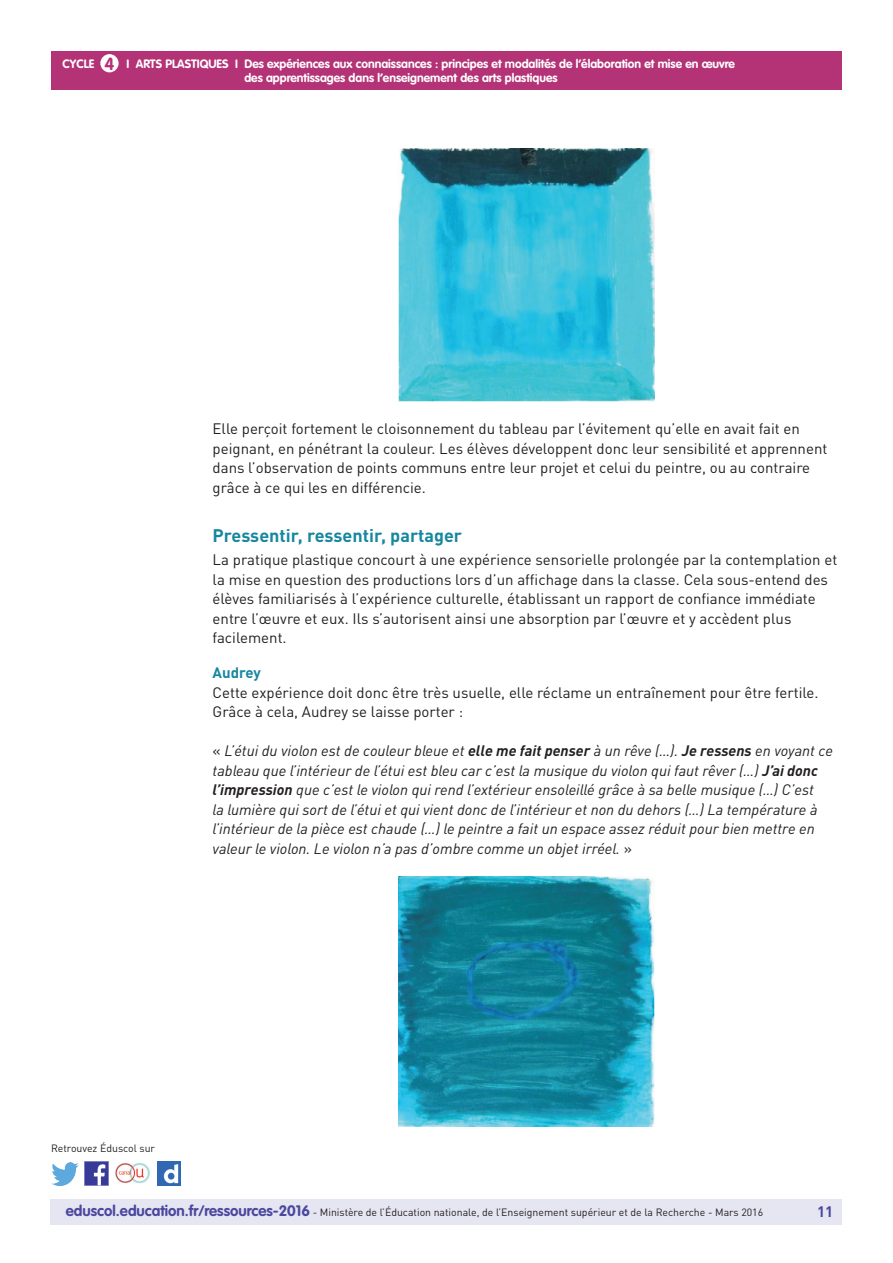
<style>
.page{position:relative;width:893px;height:1263px;background:#fff}
.page>*{position:absolute;margin:0;border:0;box-sizing:border-box;transform-origin:0 0}
.t1{font:700 18px "DIN Pro";color:#16879f}
.t2{font:700 17.25px "VAG Rounded Std";color:#b43376}
.t3{font:15px/19.5px "DIN Pro";color:#231f20}
.t4{font:italic 15px/19.5px "DIN Pro";color:#231f20}
.t5{font:700 15px "DIN Pro";color:#16879f}
.t6{font:700 15px "DIN Pro";color:#4a489e}
.t7{font:700 12px/14.4px "VAG Rounded Std";color:#fff}
.t8{font:10.5px "DIN Pro";color:#231f20}
.s1{font-style:normal}
.s2{font-weight:700}
.s3{font-family:"VAG Rounded Std";font-weight:700;font-size:15px;color:#4a489e}
</style>
<div class="page">
<div style="left:50px;top:1199px;width:791px;height:26px;background:#e6e5f2"></div>
<img style="left:85px;top:1162px;width:23px;height:23px">
<img style="left:51px;top:1163px;width:28px;height:22px">
<img style="left:158px;top:1162px;width:22px;height:23px">
<img style="left:115px;top:1163px;width:35px;height:21px">
<div style="left:51px;top:51px;width:791px;height:39px;background:#b43376"></div>
<div style="left:100px;top:54px;width:19px;height:18px;background:#fff;border-radius:50%"></div>
<img style="left:399px;top:149px;width:255px;height:253px">
<img style="left:399px;top:876px;width:255px;height:251px">
<p class="t2" style="left:105px;top:53px;width:11px">4</p>
<p class="t7" style="left:63px;top:57px;width:28px">CYCLE</p>
<p class="t7" style="left:244px;top:57px;width:491px;text-indent:-118px">I Arts plastiques I Des expériences aux connaissances : principes et modalités de l’élaboration et mise en œuvre des apprentissages dans l’enseignement des arts plastiques</p>
<p class="t3" style="left:213px;top:419px;width:616px">Elle perçoit fortement le cloisonnement du tableau par l’évitement qu’elle en avait fait en peignant, en pénétrant la couleur. Les élèves développent donc leur sensibilité et apprennent dans l’observation de points communs entre leur projet et celui du peintre, ou au contraire grâce à ce qui les en différencie.</p>
<p class="t1" style="left:213px;top:523px;width:251px">Pressentir, ressentir, partager</p>
<p class="t3" style="left:213px;top:550px;width:626px">La pratique plastique concourt à une expérience sensorielle prolongée par la contemplation et la mise en question des productions lors d’un affichage dans la classe. Cela sous-entend des élèves familiarisés à l’expérience culturelle, établissant un rapport de confiance immédiate entre l’œuvre et eux. Ils s’autorisent ainsi une absorption par l’œuvre et y accèdent plus facilement.</p>
<p class="t5" style="left:213px;top:663px;width:50px">Audrey</p>
<p class="t3" style="left:213px;top:682px;width:607px">Cette expérience doit donc être très usuelle, elle réclame un entraînement pour être fertile.<br>Grâce à cela, Audrey se laisse porter :</p>
<p class="t4" style="left:213px;top:741px;width:622px"><span class="s1">«</span> L’étui du violon est de couleur bleue et <span class="s2">elle me fait penser</span> à un rêve (…). <span class="s2">Je ressens</span> en voyant ce tableau que l’intérieur de l’étui est bleu car c’est la musique du violon qui faut rêver (…) <span class="s2">J’ai donc l’impression</span> que c’est le violon qui rend l’extérieur ensoleillé grâce à sa belle musique (…) C’est<br>la lumière qui sort de l’étui et qui vient donc de l’intérieur et non du dehors (…) La température à l’intérieur de la pièce est chaude (…) le peintre a fait un espace assez réduit pour bien mettre en valeur le violon. Le violon n’a pas d’ombre comme un objet irréel. <span class="s1">»</span></p>
<p class="t8" style="left:51px;top:1141px;width:106px">Retrouvez Éduscol sur</p>
<p class="t8" style="left:66px;top:1205px;width:699px"><span class="s3">eduscol.education.fr/ressources-2016</span> - Ministère de l’Éducation nationale, de l’Enseignement supérieur et de la Recherche - Mars 2016</p>
<p class="t6" style="left:817px;top:1201px;width:18px">11</p>
</div>
